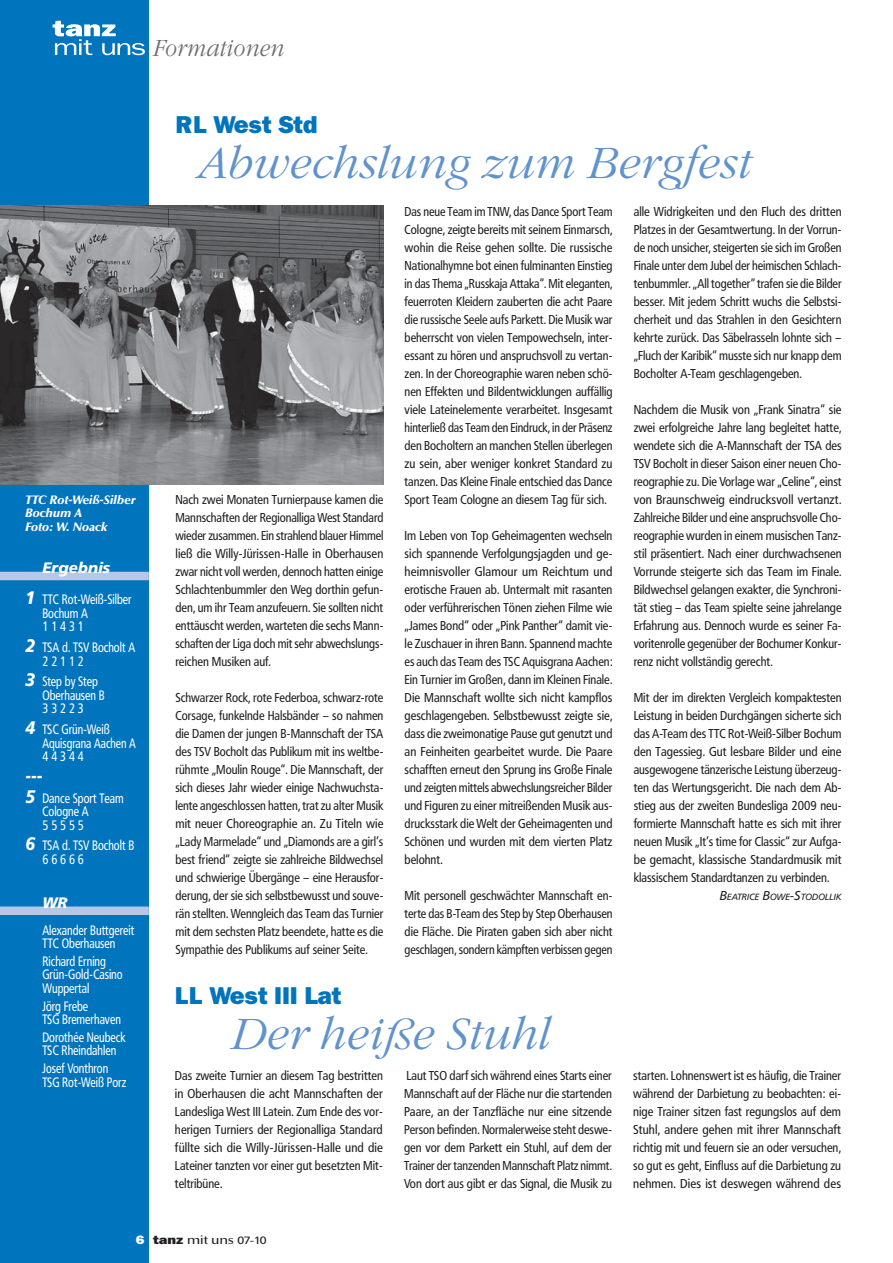
<style>
.page{position:relative;width:893px;height:1263px;background:#fff}
.page>*{position:absolute;margin:0;border:0;box-sizing:border-box;transform-origin:0 0}
.t1{font:italic 300 45px "Garamond Itc T";color:#6092cc}
.t2{font:800 24px "Franklin ITCBQ";color:#0074bc}
.t3{font:italic 300 24px "Garamond Itc T";color:#6d6e70;scale:.9 1}
.t4{font:italic 900 18px "Frutiger BQ";color:#fff;scale:.9 1}
.t5{font:italic 900 15px "Frutiger BQ";color:#fff}
.t6{font:13.5px/13.5px "Frutiger Condensed BQ";color:#fff;scale:.9 1}
.t7{font:12.75px/18px "Frutiger Condensed BQ";color:#231f20;text-align:justify}
.t8{font:italic 900 12px/13.5px "Optima BQ";color:#fff}
.t9{font:500 12px "Optima BQ";letter-spacing:-.01em;color:#231f20;scale:1.2 1}
.t10{font:italic 8.85px "Frutiger BQ";color:#231f20}
.s1{font-family:"Frutiger BQ";font-weight:900;font-style:italic;font-size:18px}
.s2{font-size:12.75px}
.s3{font-family:"Franklin ITCBQ";font-weight:800;color:#fff}
.s4{font-family:"Franklin ITCBQ";font-weight:800}
.s5{font-family:"Frutiger BQ";font-weight:400;font-size:10.5px}
</style>
<div class="page">
<div style="left:0;top:0;width:149px;height:1263px;background:#0074bc"></div>
<svg style="left:53px;top:21px;width:92px;height:34px"></svg>
<div style="left:0;top:572px;width:149px;height:8px;background:#b6c8e7"></div>
<div style="left:0;top:907px;width:149px;height:8px;background:#b6c8e7"></div>
<img style="left:0;top:205px;width:383px;height:280px">
<h2 class="t3" style="left:153px;top:38px;width:148px">Formationen</h2>
<p class="t8" style="left:25px;top:494px;width:112px">TTC Rot-Weiß-Silber<br>Bochum A<br>Foto: W. Noack</p>
<p class="t5" style="left:42px;top:562px;width:69px">Ergebnis</p>
<p class="t6" style="left:42px;top:594px;width:101px;text-indent:-17px"><span class="s1">1</span> TTC Rot-Weiß-Silber<br>Bochum A<br>1 1 4 3 1</p>
<p class="t6" style="left:42px;top:642px;width:105px;text-indent:-17px"><span class="s1">2</span> TSA d. TSV Bocholt A<br>2 2 1 1 2</p>
<p class="t6" style="left:42px;top:676px;width:71px;text-indent:-17px"><span class="s1">3</span> Step by Step<br>Oberhausen B<br>3 3 2 2 3</p>
<p class="t6" style="left:42px;top:724px;width:105px;text-indent:-17px"><span class="s1">4</span> TSC Grün-Weiß<br>Aquisgrana Aachen A<br>4 4 3 4 4</p>
<h3 class="t4" style="left:25px;top:768px;width:21px">---</h3>
<p class="t6" style="left:42px;top:792px;width:92px;text-indent:-17px"><span class="s1">5</span> Dance Sport Team<br>Cologne A<br>5 5 5 5 5</p>
<p class="t6" style="left:42px;top:840px;width:103px;text-indent:-17px"><span class="s1">6</span> TSA d. TSV Bocholt B<br>6 6 6 6 6</p>
<p class="t5" style="left:42px;top:897px;width:27px">WR</p>
<p class="t6" style="left:42px;top:924px;width:104px">Alexander Buttgereit<br>TTC Oberhausen</p>
<p class="t6" style="left:42px;top:956px;width:91px">Richard Erning<br>Grün-Gold-Casino<br>Wuppertal</p>
<p class="t6" style="left:42px;top:1000px;width:89px">Jörg Frebe<br>TSG Bremerhaven</p>
<p class="t6" style="left:42px;top:1032px;width:94px">Dorothée Neubeck<br>TSC Rheindahlen</p>
<p class="t6" style="left:42px;top:1063px;width:95px">Josef Vonthron<br>TSG Rot-Weiß Porz</p>
<h2 class="t2" style="left:175px;top:115px;width:144px">RL West Std</h2>
<h1 class="t1" style="left:198px;top:144px;width:555px">Abwechslung zum Bergfest</h1>
<p class="t7" style="left:175px;top:492px;width:209px">Nach zwei Monaten Turnierpause kamen die Mannschaften der Regionalliga West Standard wieder zusammen. Ein strahlend blauer Himmel ließ die Willy-Jürissen-Halle in Oberhausen zwar nicht voll werden, dennoch hatten einige Schlachtenbummler den Weg dorthin gefun&shy;den, um ihr Team anzufeuern. Sie sollten nicht enttäuscht werden, warteten die sechs Mann&shy;schaften der Liga doch mit sehr abwechslungs&shy;reichen Musiken auf.</p>
<p class="t7" style="left:175px;top:690px;width:209px">Schwarzer Rock, rote Federboa, schwarz-rote Corsage, funkelnde Halsbänder – so nahmen die Damen der jungen B-Mannschaft der TSA des TSV Bocholt das Publikum mit ins weltbe&shy;rühmte „Moulin Rouge“. Die Mannschaft, der sich dieses Jahr wieder einige Nachwuchsta&shy;lente angeschlossen hatten, trat zu alter Musik mit neuer Choreographie an. Zu Titeln wie „Lady Marmelade“ und „Diamonds are a girl’s best friend“ zeigte sie zahlreiche Bildwechsel und schwierige Übergänge – eine Herausfor&shy;derung, der sie sich selbstbewusst und souve&shy;rän stellten. Wenngleich das Team das Turnier mit dem sechsten Platz beendete, hatte es die Sympathie des Publikums auf seiner Seite.</p>
<p class="t7" style="left:405px;top:204px;width:209px">Das neue Team im TNW, das Dance Sport Team Cologne, zeigte bereits mit seinem Einmarsch, wohin die Reise gehen sollte. Die russische Nationalhymne bot einen fulminanten Einstieg in das Thema „Russkaja Attaka“. Mit eleganten, feuerroten Kleidern zauberten die acht Paare die russische Seele aufs Parkett. Die Musik war beherrscht von vielen Tempowechseln, inter&shy;essant zu hören und anspruchsvoll zu vertan&shy;zen. In der Choreographie waren neben schö&shy;nen Effekten und Bildentwicklungen auffällig viele Lateinelemente verarbeitet. Insgesamt hinterließ das Team den Eindruck, in der Präsenz den Bocholtern an manchen Stellen überlegen zu sein, aber weniger konkret Standard zu tanzen. Das Kleine Finale entschied das Dance Sport Team Cologne an diesem Tag für sich.</p>
<p class="t7" style="left:405px;top:528px;width:209px">Im Leben von Top Geheimagenten wechseln sich spannende Verfolgungsjagden und ge&shy;heimnisvoller Glamour um Reichtum und erotische Frauen ab. Untermalt mit rasanten oder verführerischen Tönen ziehen Filme wie „James Bond“ oder „Pink Panther“ damit vie&shy;le Zuschauer in ihren Bann. Spannend machte es auch das Team des TSC Aquisgrana Aachen:<br>Ein Turnier im Großen, dann im Kleinen Finale.<br>Die Mannschaft wollte sich nicht kampflos geschlagengeben. Selbstbewusst zeigte sie, dass die zweimonatige Pause gut genutzt und an Feinheiten gearbeitet wurde. Die Paare schafften erneut den Sprung ins Große Finale und zeigten mittels abwechslungsreicher Bilder und Figuren zu einer mitreißenden Musik aus&shy;drucksstark die Welt der Geheimagenten und Schönen und wurden mit dem vierten Platz belohnt.</p>
<p class="t7" style="left:405px;top:888px;width:209px">Mit personell geschwächter Mannschaft en&shy;terte das B-Team des Step by Step Oberhausen die Fläche. Die Piraten gaben sich aber nicht geschlagen, sondern kämpften verbissen gegen</p>
<h2 class="t2" style="left:175px;top:986px;width:168px">LL West III Lat</h2>
<h1 class="t1" style="left:231px;top:1015px;width:321px">Der heiße Stuhl</h1>
<p class="t7" style="left:634px;top:204px;width:209px">alle Widrigkeiten und den Fluch des dritten Platzes in der Gesamtwertung. In der Vorrun&shy;de noch unsicher, steigerten sie sich im Großen Finale unter dem Jubel der heimischen Schlach&shy;tenbummler. „All together“ trafen sie die Bilder besser. Mit jedem Schritt wuchs die Selbstsi&shy;cherheit und das Strahlen in den Gesichtern kehrte zurück. Das Säbelrasseln lohnte sich – „Fluch der Karibik“ musste sich nur knapp dem Bocholter A-Team geschlagengeben.</p>
<p class="t7" style="left:634px;top:402px;width:209px">Nachdem die Musik von „Frank Sinatra“ sie zwei erfolgreiche Jahre lang begleitet hatte, wendete sich die A-Mannschaft der TSA des TSV Bocholt in dieser Saison einer neuen Cho&shy;reographie zu. Die Vorlage war „Celine“, einst von Braunschweig eindrucksvoll vertanzt.<br>Zahlreiche Bilder und eine anspruchsvolle Cho&shy;reographie wurden in einem musischen Tanz&shy;stil präsentiert. Nach einer durchwachsenen Vorrunde steigerte sich das Team im Finale.<br>Bildwechsel gelangen exakter, die Synchroni&shy;tät stieg – das Team spielte seine jahrelange Erfahrung aus. Dennoch wurde es seiner Fa&shy;voritenrolle gegenüber der Bochumer Konkur&shy;renz nicht vollständig gerecht.</p>
<p class="t7" style="left:634px;top:690px;width:209px">Mit der im direkten Vergleich kompaktesten Leistung in beiden Durchgängen sicherte sich das A-Team des TTC Rot-Weiß-Silber Bochum den Tagessieg. Gut lesbare Bilder und eine ausgewogene tänzerische Leistung überzeug&shy;ten das Wertungsgericht. Die nach dem Ab&shy;stieg aus der zweiten Bundesliga 2009 neu&shy;formierte Mannschaft hatte es sich mit ihrer neuen Musik „It’s time for Classic“ zur Aufga&shy;be gemacht, klassische Standardmusik mit klassischem Standardtanzen zu verbinden.</p>
<p class="t10" style="left:720px;top:893px;width:123px"><span class="s2">B</span>EATRICE <span class="s2">B</span>OWE<span class="s2">-S</span>TODOLLIK</p>
<p class="t7" style="left:175px;top:1068px;width:209px">Das zweite Turnier an diesem Tag bestritten in Oberhausen die acht Mannschaften der Landesliga West III Latein. Zum Ende des vor&shy;herigen Turniers der Regionalliga Standard füllte sich die Willy-Jürissen-Halle und die Lateiner tanzten vor einer gut besetzten Mit&shy;teltribüne.</p>
<p class="t7" style="left:404px;top:1068px;width:209px">Laut TSO darf sich während eines Starts einer Mannschaft auf der Fläche nur die startenden Paare, an der Tanzfläche nur eine sitzende Person befinden. Normalerweise steht deswe&shy;gen vor dem Parkett ein Stuhl, auf dem der Trainer der tanzenden Mannschaft Platz nimmt.<br>Von dort aus gibt er das Signal, die Musik zu</p>
<p class="t7" style="left:633px;top:1068px;width:209px">starten. Lohnenswert ist es häufig, die Trainer während der Darbietung zu beobachten: ei&shy;nige Trainer sitzen fast regungslos auf dem Stuhl, andere gehen mit ihrer Mannschaft richtig mit und feuern sie an oder versuchen, so gut es geht, Einfluss auf die Darbietung zu nehmen. Dies ist deswegen während des</p>
<p class="t9" style="left:136px;top:1235px;width:111px"><span class="s3">6</span> <span class="s4">tanz</span> mit uns <span class="s5">07-10</span></p>
</div>
